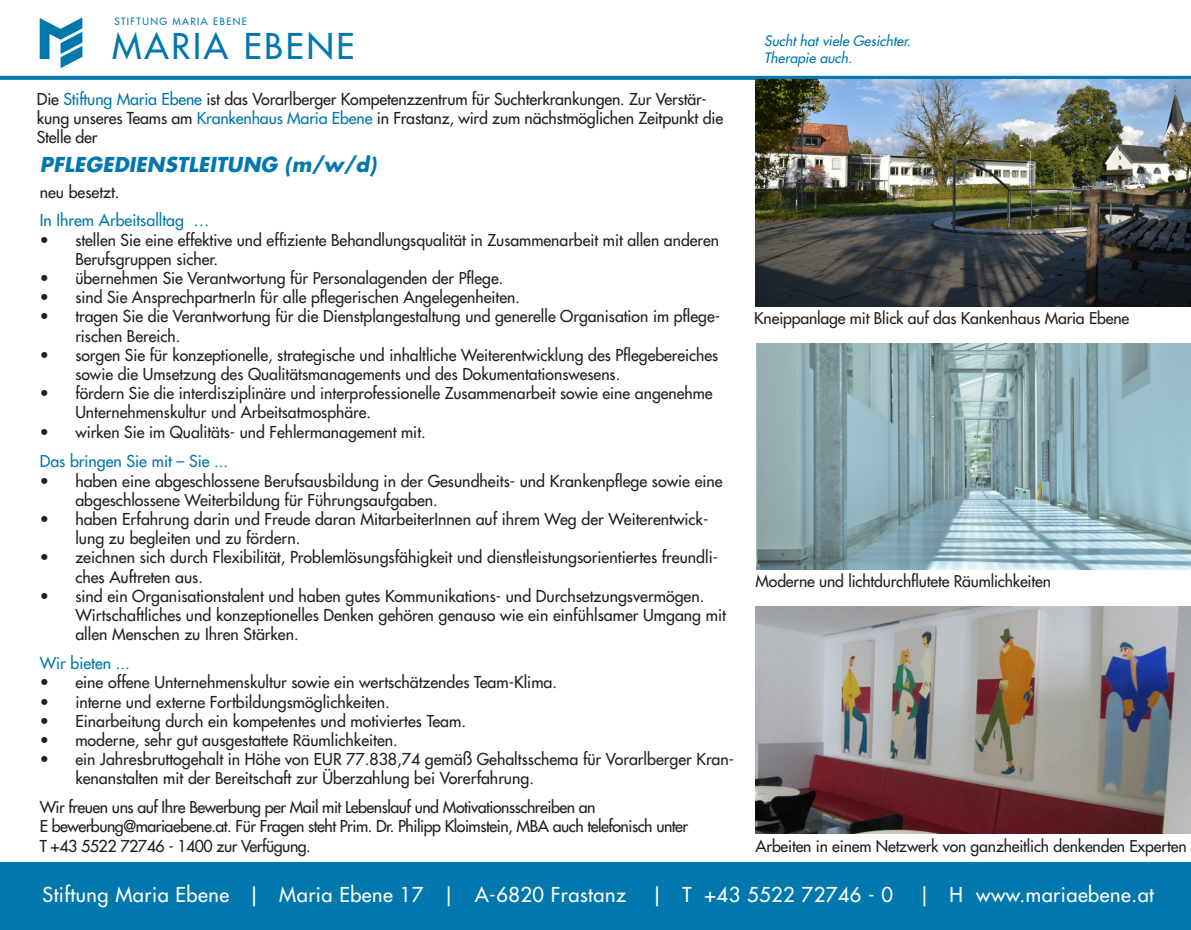
<style>
.page{position:relative;width:1191px;height:930px;background:#fff}
.page>*{position:absolute;margin:0;border:0;box-sizing:border-box;transform-origin:0 0}
.t1{font:34.6px "Futura";letter-spacing:.08em;color:#0078ae}
.t2{font:500 20px "Futura Std";letter-spacing:.025em;color:#fff}
.t3{font:italic 700 20px "Futura Std";letter-spacing:.01em;color:#0078ae}
.t4{font:500 16px/19.2px "Futura Std";color:#231f20}
.t5{font:500 16px/19.2px "Futura Std";letter-spacing:-.03em;color:#231f20}
.t6{font:500 16px "Futura Std";color:#0078ae}
.t7{font:500 15.8px "Futura Std";letter-spacing:-.01em;color:#231f20}
.t8{font:italic 500 14px/16.8px "Futura Std";color:#0078ae}
.t9{font:9.8px "Futura";letter-spacing:.14em;color:#0078ae}
.s1{color:#0078ae}
</style>
<div class="page">
<div style="left:0;top:863px;width:1191px;height:67px;background:#0078ae"></div>
<svg style="left:0;top:76px;width:1191px;height:4px;background:#137fb1"></svg>
<svg style="left:40px;top:17px;width:42px;height:51px"></svg>
<img style="left:755px;top:80px;width:436px;height:227px">
<img style="left:755px;top:607px;width:436px;height:226px">
<img style="left:756px;top:343px;width:435px;height:227px">
<p class="t9" style="left:114px;top:15px;width:134px">STIFTUNG MARIA EBENE</p>
<p class="t1" style="left:112px;top:24px;width:244px">MARIA EBENE</p>
<p class="t4" style="left:37px;top:90px;width:688px">Die <span class="s1">Stiftung Maria Ebene</span> ist das Vorarlberger Kompetenzzentrum für Suchterkrankungen. Zur Verstär&shy;kung unseres Teams am <span class="s1">Krankenhaus Maria Ebene</span> in Frastanz, wird zum nächstmöglichen Zeitpunkt die<br>Stelle der</p>
<p class="t3" style="left:40px;top:152px;width:338px">PFLEGEDIENSTLEITUNG (m/w/d)</p>
<p class="t4" style="left:40px;top:183px;width:81px">neu besetzt.</p>
<p class="t6" style="left:40px;top:210px;width:171px">In Ihrem Arbeitsalltag …</p>
<p class="t4" style="left:75px;top:230px;width:645px;text-indent:-36px">• stellen Sie eine effektive und effiziente Behandlungsqualität in Zusammenarbeit mit allen anderen<br>Berufsgruppen sicher.</p>
<p class="t4" style="left:40px;top:268px;width:465px">• übernehmen Sie Verantwortung für Personalagenden der Pflege.</p>
<p class="t4" style="left:40px;top:288px;width:482px">• sind Sie AnsprechpartnerIn für alle pflegerischen Angelegenheiten.</p>
<p class="t4" style="left:75px;top:307px;width:646px;text-indent:-36px">• tragen Sie die Verantwortung für die Dienstplangestaltung und generelle Organisation im pflege&shy;rischen Bereich.</p>
<p class="t4" style="left:75px;top:345px;width:644px;text-indent:-36px">• sorgen Sie für konzeptionelle, strategische und inhaltliche Weiterentwicklung des Pflegebereiches sowie die Umsetzung des Qualitätsmanagements und des Dokumentationswesens.</p>
<p class="t4" style="left:75px;top:384px;width:639px;text-indent:-36px">• fördern Sie die interdisziplinäre und interprofessionelle Zusammenarbeit sowie eine angenehme<br>Unternehmenskultur und Arbeitsatmosphäre.</p>
<p class="t4" style="left:40px;top:422px;width:387px">• wirken Sie im Qualitäts- und Fehlermanagement mit.</p>
<p class="t6" style="left:40px;top:451px;width:190px">Das bringen Sie mit – Sie ...</p>
<p class="t4" style="left:75px;top:471px;width:649px;text-indent:-36px">• haben eine abgeschlossene Berufsausbildung in der Gesundheits- und Krankenpflege sowie eine abgeschlossene Weiterbildung für Führungsaufgaben.</p>
<p class="t4" style="left:75px;top:509px;width:634px;text-indent:-36px">• haben Erfahrung darin und Freude daran MitarbeiterInnen auf ihrem Weg der Weiterentwick&shy;lung zu begleiten und zu fördern.</p>
<p class="t4" style="left:75px;top:548px;width:644px;text-indent:-36px">• zeichnen sich durch Flexibilität, Problemlösungsfähigkeit und dienstleistungsorientiertes freundli&shy;ches Auftreten aus.</p>
<p class="t4" style="left:75px;top:586px;width:652px;text-indent:-36px">• sind ein Organisationstalent und haben gutes Kommunikations- und Durchsetzungsvermögen.<br>Wirtschaftliches und konzeptionelles Denken gehören genauso wie ein einfühlsamer Umgang mit allen Menschen zu Ihren Stärken.</p>
<p class="t6" style="left:40px;top:653px;width:92px">Wir bieten ...</p>
<p class="t4" style="left:40px;top:673px;width:519px">• eine offene Unternehmenskultur sowie ein wertschätzendes Team-Klima.</p>
<p class="t4" style="left:40px;top:692px;width:351px">• interne und externe Fortbildungsmöglichkeiten.</p>
<p class="t4" style="left:40px;top:711px;width:428px">• Einarbeitung durch ein kompetentes und motiviertes Team.</p>
<p class="t4" style="left:40px;top:730px;width:360px">• moderne, sehr gut ausgestattete Räumlichkeiten.</p>
<p class="t4" style="left:75px;top:750px;width:660px;text-indent:-36px">• ein Jahresbruttogehalt in Höhe von EUR 77.838,74 gemäß Gehaltsschema für Vorarlberger Kran&shy;kenanstalten mit der Bereitschaft zur Überzahlung bei Vorerfahrung.</p>
<p class="t5" style="left:40px;top:798px;width:650px">Wir freuen uns auf Ihre Bewerbung per Mail mit Lebenslauf und Motivationsschreiben an<br>E bewerbung@mariaebene.at. Für Fragen steht Prim. Dr. Philipp Kloimstein, MBA auch telefonisch unter<br>T +43 5522 72746 - 1400 zur Verfügung.</p>
<p class="t8" style="left:764px;top:33px;width:148px">Sucht hat viele Gesichter.<br>Therapie auch.</p>
<p class="t7" style="left:754px;top:309px;width:376px">Kneippanlage mit Blick auf das Kankenhaus Maria Ebene</p>
<p class="t7" style="left:755px;top:571px;width:297px">Moderne und lichtdurchflutete Räumlichkeiten</p>
<p class="t7" style="left:755px;top:836px;width:432px">Arbeiten in einem Netzwerk von ganzheitlich denkenden Experten</p>
<p class="t2" style="left:42px;top:882px;width:585px">Stiftung Maria Ebene | Maria Ebene 17 | A-6820 Frastanz</p>
<p class="t2" style="left:651px;top:882px;width:243px">| T +43 5522 72746 - 0</p>
<p class="t2" style="left:918px;top:882px;width:237px">| H www.mariaebene.at</p>
</div>
